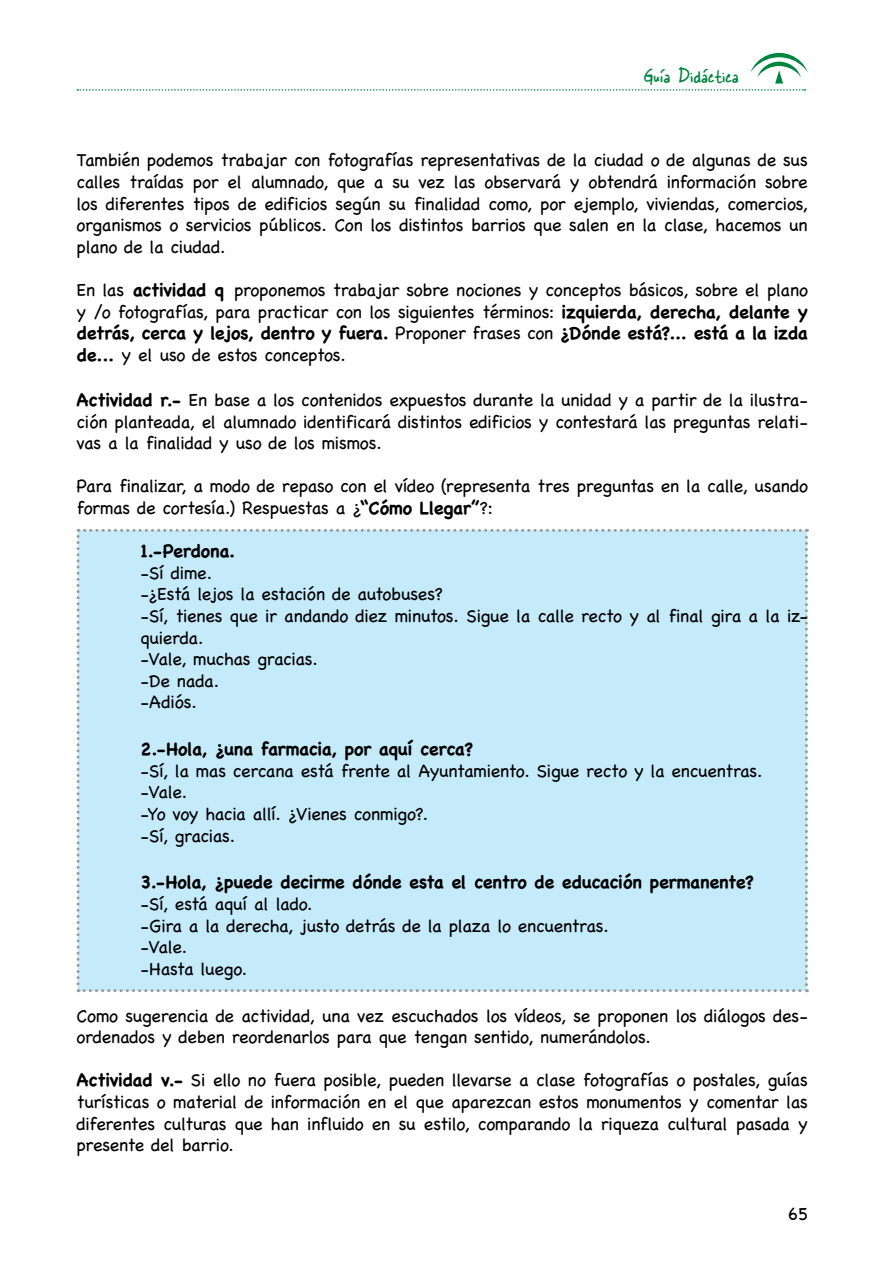
<style>
.page{position:relative;width:893px;height:1263px;background:#fff}
.page>*{position:absolute;margin:0;border:0;box-sizing:border-box;transform-origin:0 0}
.t1{font:21px "Skippy Sharpie";color:#00853f}
.t2{font:18px/21.6px "Chalkboard";letter-spacing:-.02em;color:#000}
.t3{font:700 18px "Chalkboard";letter-spacing:-.02em;color:#000}
.s1{font-weight:700}
</style>
<div class="page">
<svg style="left:77px;top:53px;width:731px;height:38px"></svg>
<div style="left:77px;top:529px;width:731px;height:463px;background:#c5ebfb"></div>
<p class="t1" style="left:643px;top:59px;width:97px">Guía Didáctica</p>
<p class="t2" style="left:77px;top:149px;width:733px;text-align:justify">También podemos trabajar con fotografías representativas de la ciudad o de algunas de sus calles traídas por el alumnado, que a su vez las observará y obtendrá información sobre los diferentes tipos de edificios según su finalidad como, por ejemplo, viviendas, comercios, organismos o servicios públicos. Con los distintos barrios que salen en la clase, hacemos un plano de la ciudad.</p>
<p class="t2" style="left:77px;top:279px;width:733px;text-align:justify">En las <span class="s1">actividad q</span> proponemos trabajar sobre nociones y conceptos básicos, sobre el plano y /o fotografías, para practicar con los siguientes términos: <span class="s1">izquierda, derecha, delante y detrás, cerca y lejos, dentro y fuera.</span> Proponer frases con <span class="s1">¿Dónde está?... está a la izda de...</span> y el uso de estos conceptos.</p>
<p class="t2" style="left:77px;top:389px;width:733px;text-align:justify"><span class="s1">Actividad r.-</span> En base a los contenidos expuestos durante la unidad y a partir de la ilustra&shy;ción planteada, el alumnado identificará distintos edificios y contestará las preguntas relati&shy;vas a la finalidad y uso de los mismos.</p>
<p class="t2" style="left:77px;top:475px;width:733px">Para finalizar, a modo de repaso con el vídeo (representa tres preguntas en la calle, usando formas de cortesía.) Respuestas a ¿<span class="s1">“Cómo Llegar”</span>?:</p>
<p class="t3" style="left:140px;top:540px;width:97px">1.-Perdona.</p>
<p class="t2" style="left:140px;top:562px;width:669px">-Sí dime.<br>-¿Está lejos la estación de autobuses?<br>-Sí, tienes que ir andando diez minutos. Sigue la calle recto y al final gira a la iz&shy;quierda.<br>-Vale, muchas gracias.<br>-De nada.<br>-Adiós.</p>
<p class="t3" style="left:140px;top:738px;width:334px">2.-Hola, ¿una farmacia, por aquí cerca?</p>
<p class="t2" style="left:140px;top:760px;width:624px">-Sí, la mas cercana está frente al Ayuntamiento. Sigue recto y la encuentras. -Vale.<br>-Yo voy hacia allí. ¿Vienes conmigo?.<br>-Sí, gracias.</p>
<p class="t3" style="left:140px;top:872px;width:615px">3.-Hola, ¿puede decirme dónde esta el centro de educación permanente?</p>
<p class="t2" style="left:140px;top:893px;width:470px">-Sí, está aquí al lado.<br>-Gira a la derecha, justo detrás de la plaza lo encuentras. -Vale.<br>-Hasta luego.</p>
<p class="t2" style="left:77px;top:1004px;width:733px">Como sugerencia de actividad, una vez escuchados los vídeos, se proponen los diálogos des&shy;ordenados y deben reordenarlos para que tengan sentido, numerándolos.</p>
<p class="t2" style="left:77px;top:1069px;width:733px;text-align:justify"><span class="s1">Actividad v.-</span> Si ello no fuera posible, pueden llevarse a clase fotografías o postales, guías turísticas o material de información en el que aparezcan estos monumentos y comentar las diferentes culturas que han influido en su estilo, comparando la riqueza cultural pasada y presente del barrio.</p>
<p class="t2" style="left:787px;top:1202px;width:22px">65</p>
</div>
